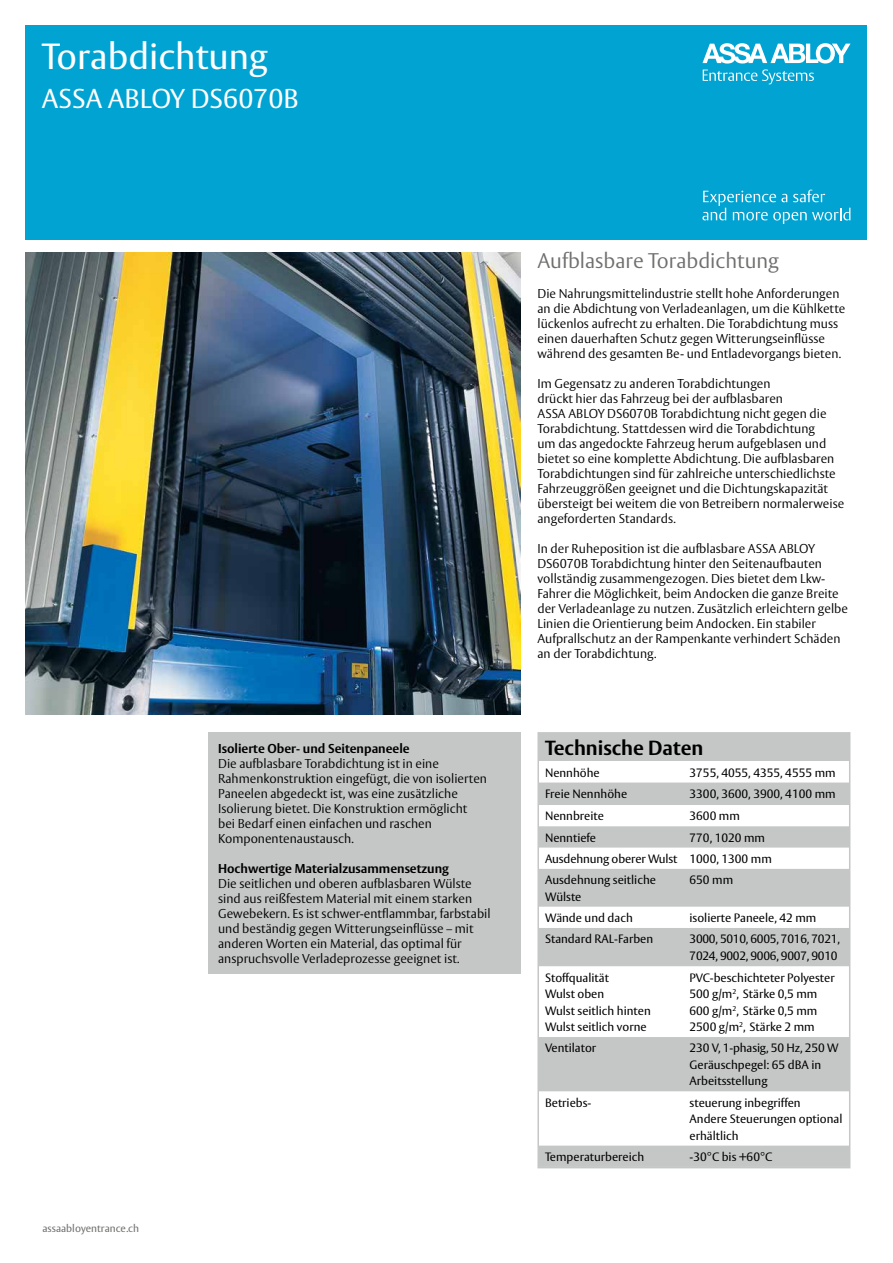
<style>
.page{position:relative;width:893px;height:1263px;background:#fff}
.page>*{position:absolute;margin:0;border:0;box-sizing:border-box;transform-origin:0 0}
.t1{font:36px "ASSA Vesta";color:#fff}
.t2{font:27px "ASSA Vesta";color:#fff}
.t3{font:300 21px "ASSA Vesta";color:#6f6f6e}
.t4{font:700 20.25px "ASSA Vesta";color:#000}
.t5{font:300 12.75px/15px "ASSA Vesta";color:#000}
.t6{font:700 12.75px "ASSA Vesta";color:#000}
.t7{font:12px/16.5px "ASSA Vesta";color:#000}
.t8{font:12px/16.5px "ASSA Vesta";letter-spacing:-.02em;color:#000}
.t9{font:10.5px "ASSA Vesta";color:#6f6f6e}
</style>
<div class="page">
<div style="left:25px;top:25px;width:842px;height:215px;background:#00a3d2"></div>
<svg style="left:702px;top:43px;width:148px;height:41px"></svg>
<svg style="left:702px;top:190px;width:148px;height:34px"></svg>
<img style="left:25px;top:252px;width:495px;height:462px">
<div style="left:539px;top:734px;width:310px;height:27px;background:#c5c6c6"></div>
<svg style="left:540px;top:782px;width:307px;height:383px"></svg>
<div style="left:537px;top:732px;width:313px;height:436px;border:2px solid #c5c6c6"></div>
<div style="left:207px;top:732px;width:313px;height:241px;background:#c5c6c6"></div>
<h1 class="t1" style="left:42px;top:35px;width:228px">Torabdichtung</h1>
<h2 class="t2" style="left:42px;top:82px;width:259px">ASSA ABLOY DS6070B</h2>
<p class="t9" style="left:43px;top:1222px;width:98px">assaabloyentrance.ch</p>
<p class="t9" style="left:128px;top:1222px;width:13px">de</p>
<p class="t6" style="left:218px;top:740px;width:193px">Isolierte Ober- und Seitenpaneele</p>
<p class="t5" style="left:218px;top:756px;width:270px">Die aufblasbare Torabdichtung ist in eine Rahmenkonstruktion eingefügt, die von isolierten Paneelen abgedeckt ist, was eine zusätzliche Isolierung bietet. Die Konstruktion ermöglicht bei Bedarf einen einfachen und raschen Komponentenaustausch.</p>
<p class="t6" style="left:218px;top:860px;width:232px">Hochwertige Materialzusammensetzung</p>
<p class="t5" style="left:218px;top:876px;width:274px">Die seitlichen und oberen aufblasbaren Wülste sind aus reißfestem Material mit einem starken Gewebekern. Es ist schwer-entflammbar, farbstabil und beständig gegen Witterungseinflüsse – mit anderen Worten ein Material, das optimal für anspruchsvolle Verladeprozesse geeignet ist.</p>
<h3 class="t3" style="left:537px;top:248px;width:243px">Aufblasbare Torabdichtung</h3>
<p class="t5" style="left:537px;top:287px;width:309px">Die Nahrungsmittelindustrie stellt hohe Anforderungen an die Abdichtung von Verladeanlagen, um die Kühlkette lückenlos aufrecht zu erhalten. Die Torabdichtung muss einen dauerhaften Schutz gegen Witterungseinflüsse während des gesamten Be- und Entladevorgangs bieten.</p>
<p class="t5" style="left:537px;top:377px;width:308px">Im Gegensatz zu anderen Torabdichtungen<br>drückt hier das Fahrzeug bei der aufblasbaren<br>ASSA ABLOY DS6070B Torabdichtung nicht gegen die Torabdichtung. Stattdessen wird die Torabdichtung<br>um das angedockte Fahrzeug herum aufgeblasen und bietet so eine komplette Abdichtung. Die aufblasbaren Torabdichtungen sind für zahlreiche unterschiedlichste Fahrzeuggrößen geeignet und die Dichtungskapazität übersteigt bei weitem die von Betreibern normalerweise angeforderten Standards.</p>
<p class="t5" style="left:537px;top:542px;width:312px">In der Ruheposition ist die aufblasbare ASSA ABLOY DS6070B Torabdichtung hinter den Seitenaufbauten vollständig zusammengezogen. Dies bietet dem Lkw-Fahrer die Möglichkeit, beim Andocken die ganze Breite der Verladeanlage zu nutzen. Zusätzlich erleichtern gelbe Linien die Orientierung beim Andocken. Ein stabiler Aufprallschutz an der Rampenkante verhindert Schäden an der Torabdichtung.</p>
<h3 class="t4" style="left:545px;top:736px;width:160px">Technische Daten</h3>
<p class="t7" style="left:545px;top:765px;width:56px">Nennhöhe</p>
<p class="t7" style="left:690px;top:765px;width:148px">3755, 4055, 4355, 4555 mm</p>
<p class="t7" style="left:545px;top:786px;width:84px">Freie Nennhöhe</p>
<p class="t7" style="left:690px;top:786px;width:148px">3300, 3600, 3900, 4100 mm</p>
<p class="t7" style="left:545px;top:808px;width:60px">Nennbreite</p>
<p class="t7" style="left:690px;top:808px;width:52px">3600 mm</p>
<p class="t7" style="left:545px;top:830px;width:53px">Nenntiefe</p>
<p class="t7" style="left:545px;top:827px;width:228px;line-height:21.3px;text-indent:145px">770, 1020 mm<br>Ausdehnung oberer Wulst 1000, 1300 mm<br>Ausdehnung seitliche</p>
<p class="t7" style="left:545px;top:889px;width:38px">Wülste</p>
<p class="t7" style="left:690px;top:872px;width:45px">650 mm</p>
<p class="t7" style="left:545px;top:910px;width:89px">Wände und dach</p>
<p class="t7" style="left:690px;top:910px;width:128px">isolierte Paneele, 42 mm</p>
<p class="t7" style="left:545px;top:931px;width:110px">Standard RAL-Farben</p>
<p class="t8" style="left:690px;top:931px;width:152px">3000, 5010, 6005, 7016, 7021,<br>7024, 9002, 9006, 9007, 9010</p>
<p class="t7" style="left:545px;top:969px;width:107px">Stoffqualität<br>Wulst oben<br>Wulst seitlich hinten<br>Wulst seitlich vorne</p>
<p class="t7" style="left:690px;top:969px;width:147px">PVC-beschichteter Polyester<br>500 g/m<sup>2</sup>, Stärke 0,5 mm<br>600 g/m<sup>2</sup>, Stärke 0,5 mm<br>2500 g/m<sup>2</sup>, Stärke 2 mm</p>
<p class="t7" style="left:545px;top:1040px;width:53px">Ventilator</p>
<p class="t7" style="left:690px;top:1040px;width:150px">230 V, 1-phasig, 50 Hz, 250 W<br>Geräuschpegel: 65 dBA in<br>Arbeitsstellung</p>
<p class="t7" style="left:545px;top:1095px;width:48px">Betriebs-</p>
<p class="t7" style="left:690px;top:1095px;width:154px">steuerung inbegriffen<br>Andere Steuerungen optional erhältlich</p>
<p class="t7" style="left:545px;top:1149px;width:101px">Temperaturbereich</p>
<p class="t7" style="left:690px;top:1149px;width:84px">-30°C bis +60°C</p>
</div>
